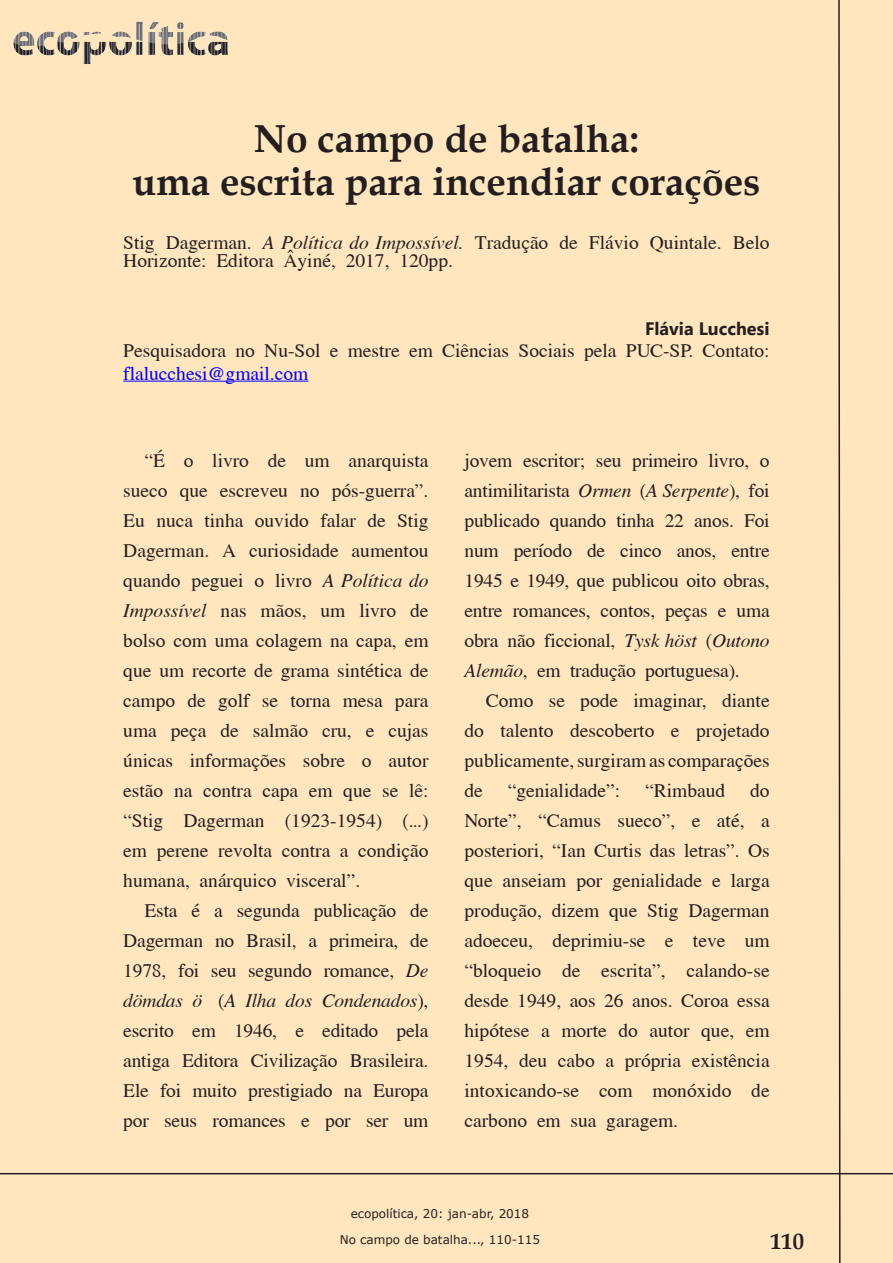
<style>
.page{position:relative;width:893px;height:1263px;background:#fff}
.page>*{position:absolute;margin:0;border:0;box-sizing:border-box;transform-origin:0 0}
._1__título{font:700 39px "Book Antiqua";color:#231f20}
.t1{font:700 22.5px "Book Antiqua";color:#231f20}
._6__corpo_resenha_e{font:19.5px/30px "Cardiff";color:#231f20;text-align:justify}
._6_bibliografia_corp{font:19.5px/18px "Cardiff";color:#231f20}
._1_2__descrição_de_a{font:19.5px/22.5px "Cardiff";color:#231f20}
._3__nome_autor{font:700 18px "Segoe UI";color:#231f20}
.t2{font:12px/25.7px "Verdana";color:#231f20;text-align:center}
.s1{font-style:italic}
.s2{color:#00f}
</style>
<div class="page">
<img style="left:12px;top:17px;width:219px;height:51px">
<hr style="left:0;top:1173px;width:893px;height:1px;background:#231f20">
<svg style="left:837px;top:0;width:4px;height:1263px;background:#ab9a82"></svg>
<hr style="left:123px;top:381px;width:185px;height:1px;background:#00f">
<p class="_1__título" style="left:254px;top:112px;width:387px">No campo de batalha:</p>
<p class="_1__título" style="left:132px;top:155px;width:630px">uma escrita para incendiar corações</p>
<p class="_6_bibliografia_corp" style="left:123px;top:233px;width:648px">Stig Dagerman. <span class="s1">A Política do Impossível.</span> Tradução de Flávio Quintale. Belo<br>Horizonte: Editora Âyiné, 2017, 120pp.</p>
<p class="_3__nome_autor" style="left:645px;top:315px;width:126px">Flávia Lucchesi</p>
<p class="_1_2__descrição_de_a" style="left:123px;top:339px;width:648px">Pesquisadora no Nu-Sol e mestre em Ciências Sociais pela PUC-SP. Contato: <span class="s2">flalucchesi@gmail.com</span></p>
<p class="_6__corpo_resenha_e" style="left:123px;top:445px;width:307px;text-indent:21px">“É o livro de um anarquista sueco que escreveu no pós-guerra”.<br>Eu nuca tinha ouvido falar de Stig Dagerman. A curiosidade aumentou quando peguei o livro <span class="s1">A Política do Impossível</span> nas mãos, um livro de bolso com uma colagem na capa, em que um recorte de grama sintética de campo de golf se torna mesa para uma peça de salmão cru, e cujas únicas informações sobre o autor estão na contra capa em que se lê: “Stig Dagerman (1923-1954) (...) em perene revolta contra a condição humana, anárquico visceral”.</p>
<p class="_6__corpo_resenha_e" style="left:123px;top:895px;width:307px;text-indent:21px">Esta é a segunda publicação de Dagerman no Brasil, a primeira, de 1978, foi seu segundo romance, <span class="s1">De dömdas ö</span> (<span class="s1">A Ilha dos Condenados</span>), escrito em 1946, e editado pela antiga Editora Civilização Brasileira.<br>Ele foi muito prestigiado na Europa por seus romances e por ser um</p>
<p class="_6__corpo_resenha_e" style="left:464px;top:445px;width:307px">jovem escritor; seu primeiro livro, o antimilitarista <span class="s1">Ormen</span> (<span class="s1">A Serpente</span>), foi publicado quando tinha 22 anos. Foi num período de cinco anos, entre 1945 e 1949, que publicou oito obras, entre romances, contos, peças e uma obra não ficcional, <span class="s1">Tysk höst</span> (<span class="s1">Outono Alemão</span>, em tradução portuguesa).</p>
<p class="_6__corpo_resenha_e" style="left:464px;top:685px;width:307px;text-indent:21px">Como se pode imaginar, diante do talento descoberto e projetado publicamente, surgiram as comparações de</p>
<p class="_6__corpo_resenha_e" style="left:464px;top:775px;width:307px;text-indent:286px">do Norte”, “Camus sueco”, e até, a posteriori, “Ian Curtis das letras”. Os que anseiam por genialidade e larga produção, dizem que Stig Dagerman adoeceu, deprimiu-se e teve um “bloqueio de escrita”, calando-se desde 1949, aos 26 anos. Coroa essa hipótese a morte do autor que, em 1954, deu cabo a própria existência intoxicando-se com monóxido de carbono em sua garagem.</p>
<p class="_6__corpo_resenha_e" style="left:508px;top:775px;width:114px">“genialidade”:</p>
<p class="_6__corpo_resenha_e" style="left:645px;top:775px;width:82px">“Rimbaud</p>
<p class="t2" style="left:340px;top:1201px;width:202px">ecopolítica, 20: jan-abr, 2018<br>No campo de batalha..., 110-115</p>
<p class="t1" style="left:770px;top:1226px;width:35px">110</p>
</div>
